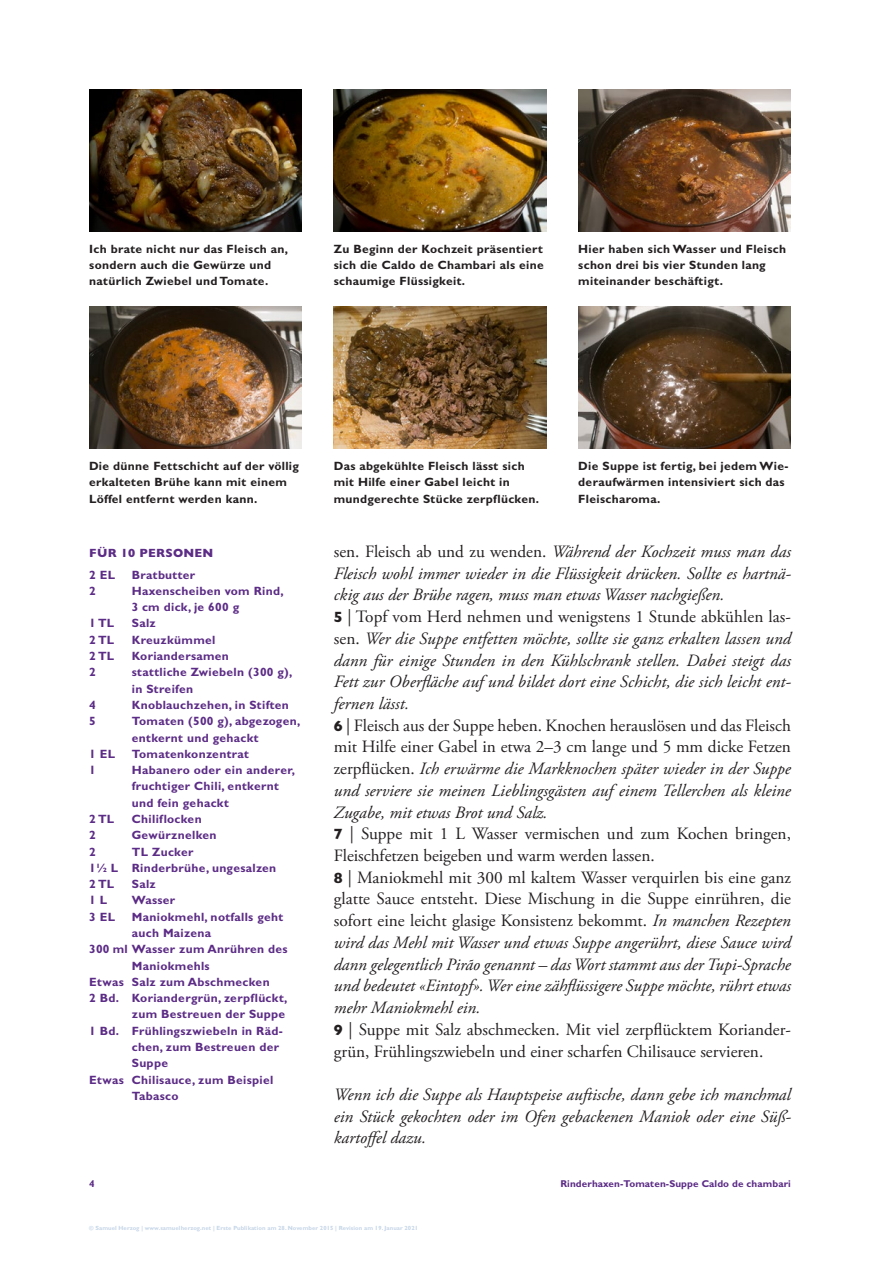
<style>
.page{position:relative;width:893px;height:1263px;background:#fff}
.page>*{position:absolute;margin:0;border:0;box-sizing:border-box;transform-origin:0 0}
.Zubereitung_-_11_5_R{font:italic 17.25px/21.8px "Adobe Garamond Pro";color:#231f20;text-align:justify}
.Zubereitung_-_11_5_R-2{font:17.25px/21.8px "Adobe Garamond Pro";color:#231f20}
.Lauftext_ohne_Einzug{font:italic 17.25px/21.8px "Adobe Garamond Pro";color:#231f20;text-align:justify}
.Zutaten_-_8_Bold{font:700 12px/16.4px "Gill Sans MT Pro";letter-spacing:.025em;color:#5c2c86}
.Bildlegende_-_8_Bold{font:700 12px/16.4px "Gill Sans MT Pro";letter-spacing:.025em;color:#231f20}
.Zutaten_Titel_-_8_He{font:800 12px "Gill Sans MT Pro";letter-spacing:.025em;color:#5c2c86}
.t1{font:700 9.9px "Gill Sans MT Pro";letter-spacing:.01em;color:#5c2c86}
.Copyright_-_4_Heavy{font:700 6px "Gill Sans MT Pro";letter-spacing:.01em;color:#c6d6e8}
.s1{font-style:normal}
.s2{font-family:"Gill Sans MT Pro";font-weight:800;font-style:normal;font-size:15px}
.s3{font-family:"Gill Sans MT Pro";font-weight:800;font-size:15px}
</style>
<div class="page">
<img style="left:89px;top:89px;width:213px;height:142px">
<img style="left:89px;top:306px;width:213px;height:142px">
<img style="left:334px;top:89px;width:212px;height:142px">
<img style="left:578px;top:89px;width:213px;height:142px">
<img style="left:334px;top:306px;width:212px;height:142px">
<img style="left:578px;top:306px;width:213px;height:142px">
<p class="Bildlegende_-_8_Bold" style="left:89px;top:240px;width:200px">Ich brate nicht nur das Fleisch an, sondern auch die Gewürze und natürlich Zwiebel und Tomate.</p>
<p class="Bildlegende_-_8_Bold" style="left:334px;top:240px;width:212px;text-align:justify">Zu Beginn der Kochzeit präsentiert sich die Caldo de Chambari als eine schaumige Flüssigkeit.</p>
<p class="Bildlegende_-_8_Bold" style="left:578px;top:240px;width:209px">Hier haben sich Wasser und Fleisch schon drei bis vier Stunden lang miteinander beschäftigt.</p>
<p class="Bildlegende_-_8_Bold" style="left:578px;top:457px;width:212px">Die Suppe ist fertig, bei jedem Wie&shy;deraufwärmen intensiviert sich das<br>Fleischaroma.</p>
<p class="Bildlegende_-_8_Bold" style="left:89px;top:457px;width:211px">Die dünne Fettschicht auf der völlig erkalteten Brühe kann mit einem<br>Löffel entfernt werden kann.</p>
<p class="Bildlegende_-_8_Bold" style="left:334px;top:457px;width:207px">Das abgekühlte Fleisch lässt sich mit Hilfe einer Gabel leicht in mundgerechte Stücke zerpflücken.</p>
<p class="Zubereitung_-_11_5_R" style="left:334px;top:541px;width:459px"><span class="s1">sen. Fleisch ab und zu wenden.</span> Während der Kochzeit muss man das Fleisch wohl immer wieder in die Flüssigkeit drücken. Sollte es hartnä&shy;ckig aus der Brühe ragen, muss man etwas Wasser nachgießen.</p>
<p class="Zubereitung_-_11_5_R" style="left:334px;top:606px;width:459px"><span class="s2">5</span> <span class="s1">| Topf vom Herd nehmen und wenigstens 1 Stunde abkühlen las&shy;sen.</span> Wer die Suppe entfetten möchte, sollte sie ganz erkalten lassen und dann für einige Stunden in den Kühlschrank stellen. Dabei steigt das Fett zur Oberfläche auf und bildet dort eine Schicht, die sich leicht ent&shy;fernen lässt.</p>
<p class="Zubereitung_-_11_5_R" style="left:334px;top:715px;width:459px"><span class="s2">6</span> <span class="s1">| Fleisch aus der Suppe heben. Knochen herauslösen und das Fleisch mit Hilfe einer Gabel in etwa 2–3 cm lange und 5 mm dicke Fetzen zerpflücken.</span> Ich erwärme die Markknochen später wieder in der Suppe und serviere sie meinen Lieblingsgästen auf einem Tellerchen als kleine Zugabe, mit etwas Brot und Salz.</p>
<p class="Zubereitung_-_11_5_R-2" style="left:334px;top:823px;width:459px"><span class="s3">7</span> | Suppe mit 1 L Wasser vermischen und zum Kochen bringen,<br>Fleischfetzen beigeben und warm werden lassen.</p>
<p class="Zubereitung_-_11_5_R" style="left:334px;top:867px;width:459px"><span class="s2">8</span> <span class="s1">| Maniokmehl mit 300 ml kaltem Wasser verquirlen bis eine ganz glatte Sauce entsteht. Diese Mischung in die Suppe einrühren, die sofort eine leicht glasige Konsistenz bekommt.</span> In manchen Rezepten wird das Mehl mit Wasser und etwas Suppe angerührt, diese Sauce wird dann gelegentlich Pirão genannt – das Wort stammt aus der Tupi-Sprache und bedeutet «Eintopf». Wer eine zähflüssigere Suppe möchte, rührt etwas mehr Maniokmehl ein.</p>
<p class="Zubereitung_-_11_5_R-2" style="left:334px;top:1019px;width:459px"><span class="s3">9</span> | Suppe mit Salz abschmecken. Mit viel zerpflücktem Koriander&shy;grün, Frühlingszwiebeln und einer scharfen Chilisauce servieren.</p>
<p class="Lauftext_ohne_Einzug" style="left:334px;top:1084px;width:459px">Wenn ich die Suppe als Hauptspeise auftische, dann gebe ich manchmal ein Stück gekochten oder im Ofen gebackenen Maniok oder eine Süß&shy;kartoffel dazu.</p>
<p class="Zutaten_Titel_-_8_He" style="left:89px;top:546px;width:126px">FÜR 10 PERSONEN</p>
<p class="Zutaten_-_8_Bold" style="left:89px;top:566px;width:27px">2 EL</p>
<p class="Zutaten_-_8_Bold" style="left:132px;top:566px;width:65px">Bratbutter</p>
<p class="Zutaten_-_8_Bold" style="left:89px;top:582px;width:8px">2</p>
<p class="Zutaten_-_8_Bold" style="left:132px;top:582px;width:153px">Haxenscheiben vom Rind,<br>3 cm dick, je 600 g</p>
<p class="Zutaten_-_8_Bold" style="left:89px;top:615px;width:27px">1 TL</p>
<p class="Zutaten_-_8_Bold" style="left:132px;top:615px;width:25px">Salz</p>
<p class="Zutaten_-_8_Bold" style="left:89px;top:631px;width:27px">2 TL</p>
<p class="Zutaten_-_8_Bold" style="left:132px;top:631px;width:85px">Kreuzkümmel</p>
<p class="Zutaten_-_8_Bold" style="left:89px;top:648px;width:27px">2 TL</p>
<p class="Zutaten_-_8_Bold" style="left:132px;top:648px;width:99px">Koriandersamen</p>
<p class="Zutaten_-_8_Bold" style="left:89px;top:664px;width:8px">2</p>
<p class="Zutaten_-_8_Bold" style="left:132px;top:664px;width:162px">stattliche Zwiebeln (300 g), in Streifen</p>
<p class="Zutaten_-_8_Bold" style="left:89px;top:696px;width:8px">4</p>
<p class="Zutaten_-_8_Bold" style="left:132px;top:696px;width:159px">Knoblauchzehen, in Stiften</p>
<p class="Zutaten_-_8_Bold" style="left:89px;top:713px;width:8px">5</p>
<p class="Zutaten_-_8_Bold" style="left:132px;top:713px;width:170px">Tomaten (500 g), abgezogen, entkernt und gehackt</p>
<p class="Zutaten_-_8_Bold" style="left:89px;top:745px;width:27px">1 EL</p>
<p class="Zutaten_-_8_Bold" style="left:132px;top:745px;width:119px">Tomatenkonzentrat</p>
<p class="Zutaten_-_8_Bold" style="left:89px;top:762px;width:8px">1</p>
<p class="Zutaten_-_8_Bold" style="left:132px;top:762px;width:165px">Habanero oder ein anderer, fruchtiger Chili, entkernt und fein gehackt</p>
<p class="Zutaten_-_8_Bold" style="left:89px;top:810px;width:27px">2 TL</p>
<p class="Zutaten_-_8_Bold" style="left:132px;top:810px;width:71px">Chiliflocken</p>
<p class="Zutaten_-_8_Bold" style="left:89px;top:827px;width:8px">2</p>
<p class="Zutaten_-_8_Bold" style="left:132px;top:827px;width:86px">Gewürznelken</p>
<p class="Zutaten_-_8_Bold" style="left:89px;top:843px;width:8px">2</p>
<p class="Zutaten_-_8_Bold" style="left:132px;top:843px;width:63px">TL Zucker</p>
<p class="Zutaten_-_8_Bold" style="left:89px;top:859px;width:189px">11/2 L Rinderbrühe, ungesalzen</p>
<p class="Zutaten_-_8_Bold" style="left:89px;top:876px;width:27px">2 TL</p>
<p class="Zutaten_-_8_Bold" style="left:132px;top:876px;width:25px">Salz</p>
<p class="Zutaten_-_8_Bold" style="left:89px;top:892px;width:19px">1 L</p>
<p class="Zutaten_-_8_Bold" style="left:132px;top:892px;width:45px">Wasser</p>
<p class="Zutaten_-_8_Bold" style="left:89px;top:908px;width:27px">3 EL</p>
<p class="Zutaten_-_8_Bold" style="left:132px;top:908px;width:153px">Maniokmehl, notfalls geht auch Maizena</p>
<p class="Zutaten_-_8_Bold" style="left:132px;top:941px;width:157px;text-indent:-43px">300 ml Wasser zum Anrühren des<br>Maniokmehls</p>
<p class="Zutaten_-_8_Bold" style="left:89px;top:973px;width:182px">Etwas Salz zum Abschmecken</p>
<p class="Zutaten_-_8_Bold" style="left:89px;top:990px;width:200px;text-align:right">2 Bd. Koriandergrün, zerpflückt, zum Bestreuen der Suppe</p>
<p class="Zutaten_-_8_Bold" style="left:132px;top:1022px;width:152px;text-indent:-43px">1 Bd. Frühlingszwiebeln in Räd&shy;chen, zum Bestreuen der<br>Suppe</p>
<p class="Zutaten_-_8_Bold" style="left:132px;top:1071px;width:143px;text-indent:-43px">Etwas Chilisauce, zum Beispiel<br>Tabasco</p>
<p class="t1" style="left:89px;top:1177px;width:7px">4</p>
<p class="t1" style="left:560px;top:1177px;width:232px">Rinderhaxen-Tomaten-Suppe Caldo de chambari</p>
<p class="Copyright_-_4_Heavy" style="left:89px;top:1224px;width:330px">© Samuel Herzog | www.samuelherzog.net | Erste Publikation am 28. November 2015 | Revision am 19. Januar 2021</p>
</div>
